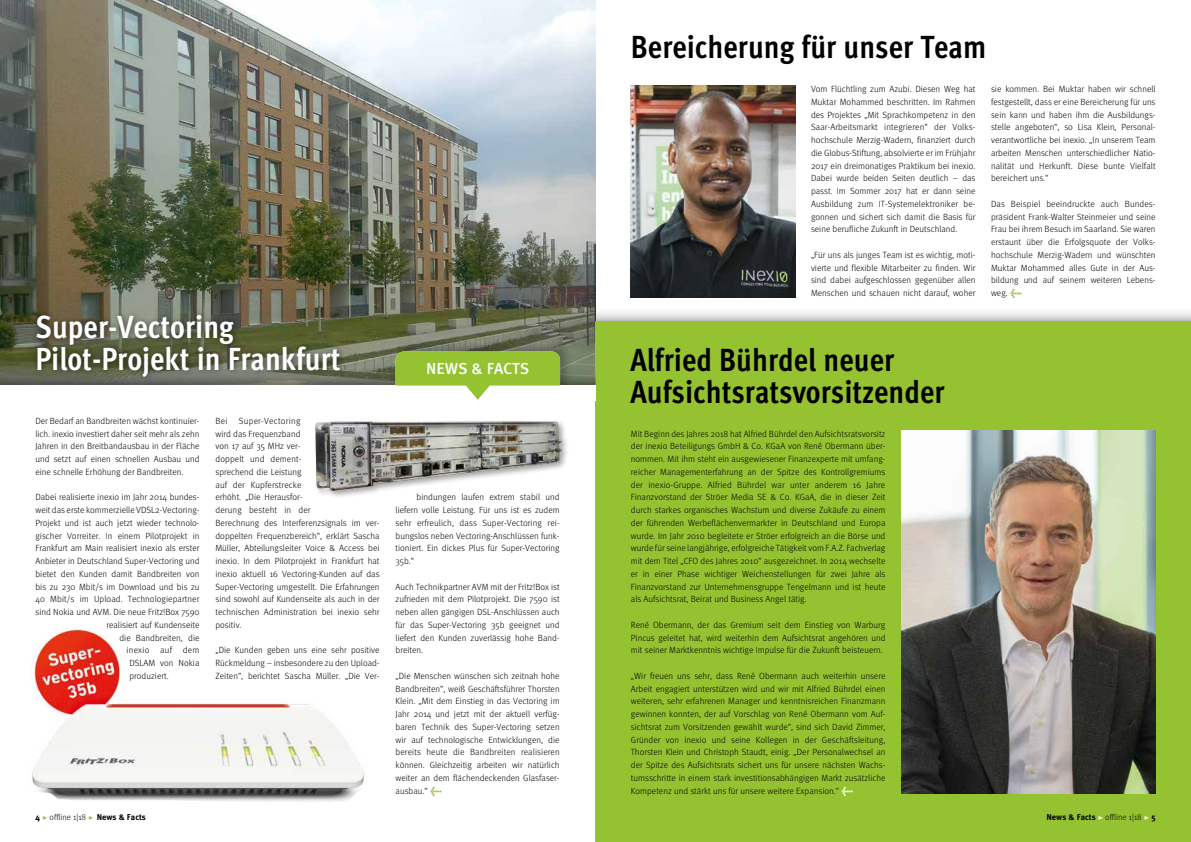
<style>
.page{position:relative;width:1191px;height:842px;background:#fff}
.page>*{position:absolute;margin:0;border:0;box-sizing:border-box;transform-origin:0 0}
.t1{font:700 condensed 32px/32px "Meta OT";color:#000}
.t2{font:700 condensed 32px/32px "Meta OT";color:#fff}
.t3{font:500 16px "Meta Plus";color:#fff}
.t4{font:300 9px/12.8px "Meta";color:#000;text-align:justify}
.t5{font:300 9px "Meta";letter-spacing:.025em;color:#000}
.t6{font:700 8.5px "Meta Plus";color:#000}
.s1{font-family:"Meta Light Expert";font-weight:400;font-size:12px;color:#95c230}
.s2{font-family:"Meta";font-weight:300}
.s3{font-family:"Meta Plus";font-weight:900;color:#95c230}
.s4{font-family:"Meta Plus";font-weight:900;color:#fff}
.s5{font-family:"Meta Light Expert";font-weight:400;font-size:12px;color:#fff}
</style>
<div class="page">
<img style="left:0;top:0;width:595px;height:366px">
<svg style="left:595px;top:303px;width:596px;height:19px"></svg>
<div style="left:595px;top:322px;width:596px;height:520px;background:#95c230"></div>
<svg style="left:0;top:366px;width:595px;height:19px;background:#626758"></svg>
<div style="left:393px;top:340px;width:180px;height:58px;background:#000;opacity:.25"></div>
<div style="left:0;top:386px;width:595px;height:15px;background:#fff"></div>
<svg style="left:395px;top:351px;width:165px;height:49px"></svg>
<div style="left:33px;top:309px;width:314px;height:73px;background:#000;opacity:.55"></div>
<img style="left:901px;top:431px;width:254px;height:363px">
<img style="left:631px;top:86px;width:164px;height:212px">
<img style="left:32px;top:628px;width:333px;height:174px">
<div style="left:315px;top:419px;width:255px;height:79px;background:#000;opacity:.35"></div>
<img style="left:315px;top:421px;width:247px;height:70px">
<h1 class="t2" style="left:35px;top:311px;width:307px">Super-Vectoring<br>Pilot-Projekt in Frankfurt</h1>
<h2 class="t3" style="left:426px;top:359px;width:105px">NEWS &amp; FACTS</h2>
<p class="t4" style="left:35px;top:414px;width:166px">Der Bedarf an Bandbreiten wächst kontinuier&shy;lich. inexio investiert daher seit mehr als zehn Jahren in den Breitbandausbau in der Fläche und setzt auf einen schnellen Ausbau und eine schnelle Erhöhung der Bandbreiten.</p>
<p class="t4" style="left:35px;top:491px;width:165px">Dabei realisierte inexio im Jahr 2014 bundes-</p>
<p class="t4" style="left:35px;top:503px;width:166px">weit das erste kommerzielle VDSL2-Vectoring-</p>
<p class="t4" style="left:35px;top:516px;width:165px">Projekt und ist auch jetzt wieder technolo-</p>
<p class="t4" style="left:35px;top:529px;width:165px">gischer Vorreiter. In einem Pilotprojekt in</p>
<p class="t4" style="left:35px;top:542px;width:166px">Frankfurt am Main realisiert inexio als erster</p>
<p class="t4" style="left:35px;top:554px;width:166px">Anbieter in Deutschland Super-Vectoring und</p>
<p class="t4" style="left:35px;top:567px;width:165px">bietet den Kunden damit Bandbreiten von</p>
<p class="t4" style="left:35px;top:580px;width:166px">bis zu 230 Mbit/s im Download und bis zu</p>
<p class="t4" style="left:35px;top:593px;width:165px">40 Mbit/s im Upload. Technologiepartner</p>
<p class="t4" style="left:35px;top:606px;width:166px">sind Nokia und AVM. Die neue Fritz!Box 7590</p>
<p class="t4" style="left:106px;top:618px;width:94px">realisiert auf Kundenseite</p>
<p class="t4" style="left:119px;top:631px;width:82px">die Bandbreiten, die</p>
<p class="t5" style="left:126px;top:645px;width:75px">inexio auf dem</p>
<p class="t4" style="left:129px;top:657px;width:71px">DSLAM von Nokia</p>
<p class="t4" style="left:129px;top:669px;width:41px">produziert.</p>
<p class="t6" style="left:35px;top:812px;width:112px">4 <span class="s1">@</span> <span class="s2">offline 1|18</span> <span class="s1">@</span> News &amp; Facts</p>
<p class="t4" style="left:215px;top:414px;width:166px;text-align:left;text-indent:23px">Super-Vectoring<br>wird das Frequenzband<br>von 17 auf 35 MHz ver-<br>doppelt und dement-<br>sprechend die Leistung<br>auf der Kupferstrecke<br>erhöht. „Die Herausfor-<br>derung besteht in der<br>Berechnung des Interferenzsignals im ver&shy;doppelten Frequenzbereich“, erklärt Sascha<br>Müller, Abteilungsleiter Voice &amp; Access bei inexio. In dem Pilotprojekt in Frankfurt hat inexio aktuell 16 Vectoring-Kunden auf das<br>Super-Vectoring umgestellt. Die Erfahrungen sind sowohl auf Kundenseite als auch in der technischen Administration bei inexio sehr positiv.</p>
<p class="t4" style="left:215px;top:644px;width:166px">„Die Kunden geben uns eine sehr positive Rückmeldung – insbesondere zu den Upload-Zeiten“, berichtet Sascha Müller. „Die Ver-</p>
<p class="t4" style="left:215px;top:414px;width:14px">Bei</p>
<p class="t4" style="left:395px;top:491px;width:166px;text-indent:21px">bindungen laufen extrem stabil und liefern volle Leistung. Für uns ist es zudem sehr erfreulich, dass Super-Vectoring rei&shy;bungslos neben Vectoring-Anschlüssen funk&shy;tioniert. Ein dickes Plus für Super-Vectoring 35b.“</p>
<p class="t4" style="left:395px;top:580px;width:166px">Auch Technikpartner AVM mit der Fritz!Box ist zufrieden mit dem Pilotprojekt. Die 7590 ist neben allen gängigen DSL-Anschlüssen auch für das Super-Vectoring 35b geeignet und liefert den Kunden zuverlässig hohe Band&shy;breiten.</p>
<p class="t4" style="left:395px;top:669px;width:166px">„Die Menschen wünschen sich zeitnah hohe Bandbreiten“, weiß Geschäftsführer Thorsten Klein. „Mit dem Einstieg in das Vectoring im Jahr 2014 und jetzt mit der aktuell verfüg&shy;baren Technik des Super-Vectoring setzen wir auf technologische Entwicklungen, die bereits heute die Bandbreiten realisieren können. Gleichzeitig arbeiten wir natürlich weiter an dem flächendeckenden Glasfaser&shy;ausbau.“ <span class="s3">&lt;</span></p>
<h1 class="t1" style="left:631px;top:31px;width:357px">Bereicherung für unser Team</h1>
<p class="t4" style="left:811px;top:83px;width:166px">Vom Flüchtling zum Azubi. Diesen Weg hat Muktar Mohammed beschritten. Im Rahmen des Projektes „Mit Sprachkompetenz in den Saar-Arbeitsmarkt integrieren“ der Volks&shy;hochschule Merzig-Wadern, finanziert durch die Globus-Stiftung, absolvierte er im Frühjahr 2017 ein dreimonatiges Praktikum bei inexio.<br>Dabei wurde beiden Seiten deutlich – das passt. Im Sommer 2017 hat er dann seine Ausbildung zum IT-Systemelektroniker be&shy;gonnen und sichert sich damit die Basis für seine berufliche Zukunft in Deutschland.</p>
<p class="t4" style="left:811px;top:248px;width:166px">„Für uns als junges Team ist es wichtig, moti&shy;vierte und flexible Mitarbeiter zu finden. Wir sind dabei aufgeschlossen gegenüber allen Menschen und schauen nicht darauf, woher</p>
<p class="t4" style="left:991px;top:83px;width:166px">sie kommen. Bei Muktar haben wir schnell festgestellt, dass er eine Bereicherung für uns sein kann und haben ihm die Ausbildungs&shy;stelle angeboten“, so Lisa Klein, Personal&shy;verantwortliche bei inexio. „In unserem Team arbeiten Menschen unterschiedlicher Natio&shy;nalität und Herkunft. Diese bunte Vielfalt bereichert uns.“</p>
<p class="t4" style="left:991px;top:197px;width:166px">Das Beispiel beeindruckte auch Bundes&shy;präsident Frank-Walter Steinmeier und seine Frau bei ihrem Besuch im Saarland. Sie waren erstaunt über die Erfolgsquote der Volks&shy;hochschule Merzig-Wadern und wünschten Muktar Mohammed alles Gute in der Aus&shy;bildung und auf seinem weiteren Lebens&shy;weg. <span class="s3">&lt;</span></p>
<h1 class="t1" style="left:630px;top:344px;width:316px">Alfried Bührdel neuer<br>Aufsichtsratsvorsitzender</h1>
<p class="t4" style="left:631px;top:427px;width:256px">Mit Beginn des Jahres 2018 hat Alfried Bührdel den Aufsichtsratsvorsitz der inexio Beteiligungs GmbH &amp; Co. KGaA von René Obermann über&shy;nommen. Mit ihm steht ein ausgewiesener Finanzexperte mit umfang&shy;reicher Managementerfahrung an der Spitze des Kontrollgremiums der inexio-Gruppe. Alfried Bührdel war unter anderem 16 Jahre Finanzvorstand der Ströer Media SE &amp; Co. KGaA, die in dieser Zeit durch starkes organisches Wachstum und diverse Zukäufe zu einem der führenden Werbeflächenvermarkter in Deutschland und Europa wurde. Im Jahr 2010 begleitete er Ströer erfolgreich an die Börse und wurde für seine langjährige, erfolgreiche Tätigkeit vom F.A.Z. Fachverlag mit dem Titel „CFO des Jahres 2010“ ausgezeichnet. In 2014 wechselte er in einer Phase wichtiger Weichenstellungen für zwei Jahre als Finanzvorstand zur Unternehmensgruppe Tengelmann und ist heute als Aufsichtsrat, Beirat und Business Angel tätig.</p>
<p class="t4" style="left:631px;top:618px;width:256px">René Obermann, der das Gremium seit dem Einstieg von Warburg Pincus geleitet hat, wird weiterhin dem Aufsichtsrat angehören und mit seiner Marktkenntnis wichtige Impulse für die Zukunft beisteuern.</p>
<p class="t4" style="left:631px;top:669px;width:256px">„Wir freuen uns sehr, dass René Obermann auch weiterhin unsere Arbeit engagiert unterstützen wird und wir mit Alfried Bührdel einen weiteren, sehr erfahrenen Manager und kenntnisreichen Finanzmann gewinnen konnten, der auf Vorschlag von René Obermann vom Auf&shy;sichtsrat zum Vorsitzenden gewählt wurde“, sind sich David Zimmer, Gründer von inexio und seine Kollegen in der Geschäftsleitung, Thorsten Klein und Christoph Staudt, einig. „Der Personalwechsel an der Spitze des Aufsichtsrats sichert uns für unsere nächsten Wachs&shy;tumsschritte in einem stark investitionsabhängigen Markt zusätzliche Kompetenz und stärkt uns für unsere weitere Expansion.“ <span class="s4">&lt;</span></p>
<p class="t6" style="left:1046px;top:812px;width:111px">News &amp; Facts <span class="s5">@</span> <span class="s2">offline 1|18</span> <span class="s5">@</span> 5</p>
</div>
